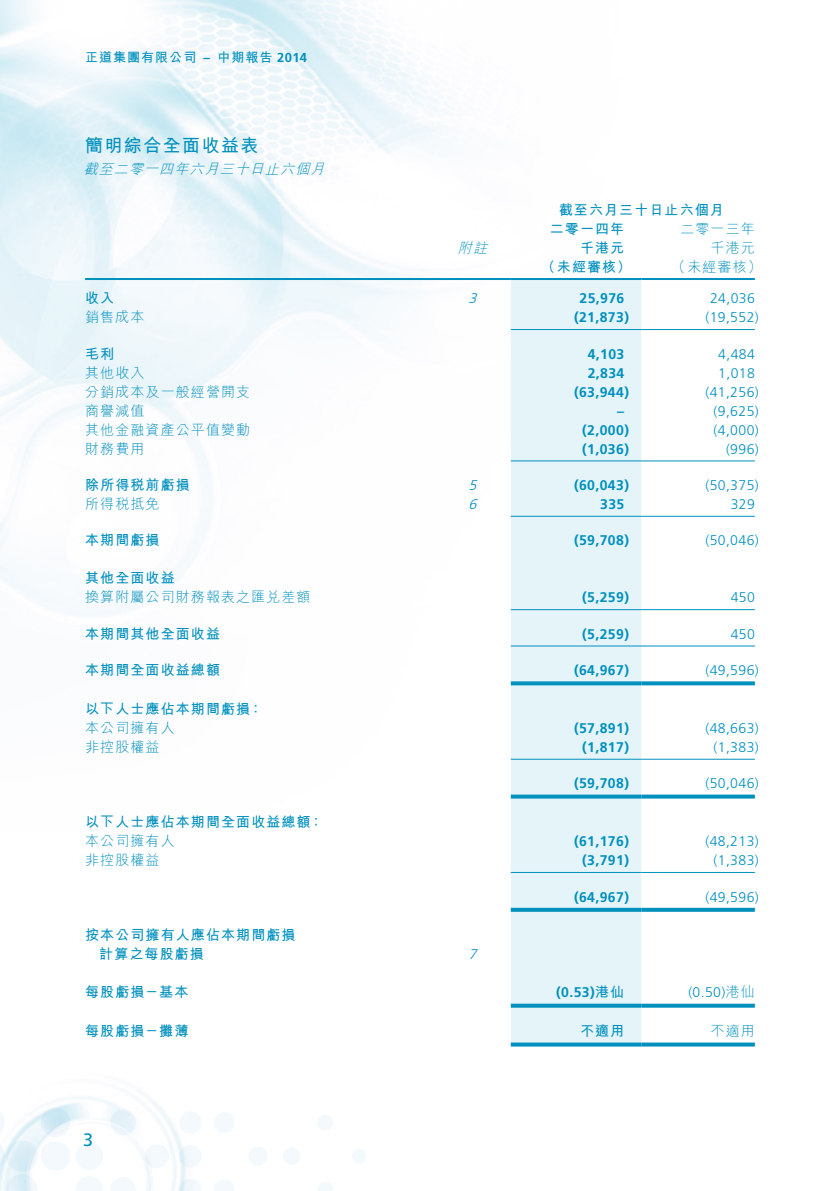
<style>
.page{position:relative;width:840px;height:1191px;background:#fff}
.page>*{position:absolute;margin:0;border:0;box-sizing:border-box;transform-origin:0 0}
.Heading_1{font:700 18px "M Hei HK";letter-spacing:.08em;color:#0090be}
.t1{font:18px "Frutiger LT Std";color:#0090be}
.Body_Text{font:700 14px "Frutiger LT Std";letter-spacing:.03em;color:#0090be}
.Body_Text-2{font:300 14px "Frutiger LT Std";letter-spacing:.03em;color:#0090be}
.Body_Text-3{font:700 14px "M Hei HK";letter-spacing:.08em;color:#0090be}
.Body_Text-4{font:300 14px "M Hei HK";letter-spacing:.08em;color:#0090be}
.Body_Text-5{font:italic 300 14px "M Hei HK";color:#0090be}
.Body_Text-6{font:italic 300 14px "Frutiger LT Std";color:#0090be}
.t2{font:700 13px "M Hei HK";letter-spacing:.08em;color:#0090be}
.t3{font:700 13px "Frutiger LT Std";color:#0090be}
.s1{font-family:"Frutiger LT Std"}
.s2{font-family:"M Hei HK"}
</style>
<div class="page">
<img style="left:0;top:0;width:755px;height:912px">
<img style="left:37px;top:1091px;width:164px;height:100px">
<div style="left:352px;top:1149px;width:14px;height:14px;background:#f3f9fc;border-radius:50%"></div>
<svg style="left:318px;top:1182px;width:15px;height:9px"></svg>
<div style="left:317px;top:1114px;width:16px;height:16px;background:#f3f9fc;border-radius:50%"></div>
<div style="left:283px;top:1147px;width:17px;height:17px;background:#f3f9fc;border-radius:50%"></div>
<div style="left:248px;top:1146px;width:19px;height:19px;background:#f3f9fc;border-radius:50%"></div>
<svg style="left:214px;top:1180px;width:20px;height:11px"></svg>
<div style="left:214px;top:1112px;width:20px;height:20px;background:#f3f9fc;border-radius:50%"></div>
<svg style="left:179px;top:1178px;width:22px;height:13px"></svg>
<div style="left:179px;top:1145px;width:22px;height:22px;background:linear-gradient(to right,#e3f0f7,#f8fbfd);border-radius:50%"></div>
<div style="left:179px;top:1111px;width:22px;height:22px;background:#f3f9fc;border-radius:50%"></div>
<div style="left:145px;top:1144px;width:24px;height:24px;background:#f3f9fc;border-radius:50%"></div>
<svg style="left:110px;top:1177px;width:26px;height:14px"></svg>
<div style="left:110px;top:1109px;width:26px;height:26px;background:#e6f2f8;border-radius:50%"></div>
<svg style="left:76px;top:1176px;width:27px;height:15px"></svg>
<div style="left:76px;top:1142px;width:27px;height:27px;background:#f3f9fc;border-radius:50%"></div>
<div style="left:41px;top:1141px;width:29px;height:29px;background:#f3f9fc;border-radius:50%"></div>
<svg style="left:41px;top:1107px;width:29px;height:30px"></svg>
<svg style="left:0;top:1112px;width:37px;height:79px"></svg>
<div style="left:510px;top:280px;width:131px;height:762px;background:#e5f4f9"></div>
<hr style="left:85px;top:278px;width:352px;height:2px;background:#0090be">
<hr style="left:437px;top:278px;width:73px;height:2px;background:#0090be">
<hr style="left:510px;top:278px;width:131px;height:2px;background:#0090be">
<hr style="left:641px;top:278px;width:113px;height:2px;background:#0090be">
<hr style="left:510px;top:329px;width:131px;height:1px;background:#0090be">
<hr style="left:641px;top:329px;width:113px;height:1px;background:#0090be">
<hr style="left:510px;top:460px;width:131px;height:1px;background:#0090be">
<hr style="left:641px;top:460px;width:113px;height:1px;background:#0090be">
<hr style="left:510px;top:516px;width:131px;height:1px;background:#0090be">
<hr style="left:641px;top:516px;width:113px;height:1px;background:#0090be">
<hr style="left:510px;top:609px;width:131px;height:1px;background:#0090be">
<hr style="left:641px;top:609px;width:113px;height:1px;background:#0090be">
<hr style="left:510px;top:645px;width:131px;height:1px;background:#0090be">
<hr style="left:641px;top:645px;width:113px;height:1px;background:#0090be">
<svg style="left:510px;top:681px;width:131px;height:4px"></svg>
<svg style="left:641px;top:681px;width:113px;height:4px"></svg>
<hr style="left:510px;top:758px;width:131px;height:1px;background:#0090be">
<hr style="left:641px;top:758px;width:113px;height:1px;background:#0090be">
<svg style="left:510px;top:794px;width:131px;height:4px"></svg>
<svg style="left:641px;top:794px;width:113px;height:4px"></svg>
<hr style="left:510px;top:872px;width:131px;height:1px;background:#0090be">
<hr style="left:641px;top:872px;width:113px;height:1px;background:#0090be">
<svg style="left:510px;top:907px;width:131px;height:4px"></svg>
<svg style="left:641px;top:907px;width:113px;height:4px"></svg>
<svg style="left:510px;top:1003px;width:131px;height:4px"></svg>
<svg style="left:641px;top:1003px;width:113px;height:4px"></svg>
<svg style="left:510px;top:1042px;width:131px;height:4px"></svg>
<svg style="left:641px;top:1042px;width:113px;height:4px"></svg>
<p class="t2" style="left:85px;top:48px;width:113px">正道集團有限公司</p>
<p class="t3" style="left:203px;top:50px;width:8px">–</p>
<p class="t2" style="left:217px;top:48px;width:91px">中期報告 <span class="s1">2014</span></p>
<p class="Heading_1" style="left:85px;top:132px;width:175px">簡明綜合全面收益表</p>
<p class="Body_Text-5" style="left:84px;top:162px;width:246px">截至二零一四年六月三十日止六個月</p>
<p class="Body_Text-3" style="left:558px;top:200px;width:166px">截至六月三十日止六個月</p>
<p class="Body_Text-4" style="left:680px;top:222px;width:76px">二零一三年</p>
<p class="Body_Text-3" style="left:549px;top:219px;width:76px">二零一四年</p>
<p class="Body_Text-5" style="left:457px;top:241px;width:34px">附註</p>
<p class="Body_Text-3" style="left:579px;top:238px;width:46px">千港元</p>
<p class="Body_Text-4" style="left:710px;top:241px;width:46px">千港元</p>
<p class="Body_Text-3" style="left:540px;top:257px;width:92px">（未經審核）</p>
<p class="Body_Text-4" style="left:671px;top:260px;width:92px">（未經審核(</p>
<p class="Body_Text-3" style="left:85px;top:288px;width:31px">收入</p>
<p class="Body_Text-6" style="left:468px;top:290px;width:14px">3</p>
<p class="Body_Text" style="left:579px;top:290px;width:46px">25,976</p>
<p class="Body_Text-2" style="left:709px;top:290px;width:46px">24,036</p>
<p class="Body_Text-4" style="left:85px;top:310px;width:61px">銷售成本</p>
<p class="Body_Text" style="left:573px;top:309px;width:56px">)21,873(</p>
<p class="Body_Text-2" style="left:705px;top:309px;width:55px">)19,552(</p>
<p class="Body_Text-3" style="left:85px;top:343px;width:31px">毛利</p>
<p class="Body_Text" style="left:587px;top:345px;width:38px">4,103</p>
<p class="Body_Text-2" style="left:717px;top:346px;width:38px">4,484</p>
<p class="Body_Text-4" style="left:85px;top:365px;width:61px">其他收入</p>
<p class="Body_Text" style="left:587px;top:364px;width:38px">2,834</p>
<p class="Body_Text-2" style="left:717px;top:365px;width:38px">1,018</p>
<p class="Body_Text-4" style="left:85px;top:384px;width:166px">分銷成本及一般經營開支</p>
<p class="Body_Text" style="left:573px;top:383px;width:56px">)63,944(</p>
<p class="Body_Text-2" style="left:705px;top:384px;width:55px">)41,256(</p>
<p class="Body_Text-4" style="left:85px;top:403px;width:61px">商譽減值</p>
<p class="Body_Text" style="left:617px;top:402px;width:8px">–</p>
<p class="Body_Text-2" style="left:713px;top:403px;width:47px">)9,625(</p>
<p class="Body_Text-4" style="left:85px;top:422px;width:166px">其他金融資產公平值變動</p>
<p class="Body_Text" style="left:582px;top:421px;width:48px">)2,000(</p>
<p class="Body_Text-2" style="left:713px;top:422px;width:47px">)4,000(</p>
<p class="Body_Text-4" style="left:85px;top:441px;width:61px">財務費用</p>
<p class="Body_Text" style="left:582px;top:440px;width:48px">)1,036(</p>
<p class="Body_Text-2" style="left:725px;top:441px;width:34px">)996(</p>
<p class="Body_Text-3" style="left:85px;top:474px;width:106px">除所得稅前虧損</p>
<p class="Body_Text-6" style="left:468px;top:477px;width:14px">5</p>
<p class="Body_Text" style="left:573px;top:477px;width:56px">)60,043(</p>
<p class="Body_Text-2" style="left:705px;top:477px;width:55px">)50,375(</p>
<p class="Body_Text-4" style="left:85px;top:497px;width:76px">所得稅抵免</p>
<p class="Body_Text-6" style="left:468px;top:496px;width:14px">6</p>
<p class="Body_Text" style="left:599px;top:496px;width:26px">335</p>
<p class="Body_Text-2" style="left:730px;top:496px;width:26px">329</p>
<p class="Body_Text-3" style="left:85px;top:530px;width:76px">本期間虧損</p>
<p class="Body_Text-3" style="left:85px;top:568px;width:91px">其他全面收益</p>
<p class="Body_Text" style="left:573px;top:532px;width:56px">)59,708(</p>
<p class="Body_Text-2" style="left:705px;top:532px;width:55px">)50,046(</p>
<p class="Body_Text-4" style="left:85px;top:590px;width:227px">換算附屬公司財務報表之匯兌差額</p>
<p class="Body_Text" style="left:582px;top:589px;width:48px">)5,259(</p>
<p class="Body_Text-2" style="left:730px;top:589px;width:26px">450</p>
<p class="Body_Text-3" style="left:85px;top:623px;width:136px">本期間其他全面收益</p>
<p class="Body_Text" style="left:582px;top:625px;width:48px">)5,259(</p>
<p class="Body_Text-2" style="left:730px;top:626px;width:26px">450</p>
<p class="Body_Text-3" style="left:85px;top:660px;width:136px">本期間全面收益總額</p>
<p class="Body_Text-3" style="left:85px;top:698px;width:179px">以下人士應佔本期間虧損：</p>
<p class="Body_Text" style="left:573px;top:662px;width:56px">)64,967(</p>
<p class="Body_Text-2" style="left:705px;top:662px;width:55px">)49,596(</p>
<p class="Body_Text-4" style="left:85px;top:720px;width:91px">本公司擁有人</p>
<p class="Body_Text" style="left:573px;top:720px;width:56px">)57,891(</p>
<p class="Body_Text-2" style="left:705px;top:720px;width:55px">)48,663(</p>
<p class="Body_Text-4" style="left:85px;top:739px;width:76px">非控股權益</p>
<p class="Body_Text" style="left:582px;top:739px;width:48px">)1,817(</p>
<p class="Body_Text-2" style="left:713px;top:739px;width:47px">)1,383(</p>
<p class="Body_Text" style="left:573px;top:775px;width:56px">)59,708(</p>
<p class="Body_Text-2" style="left:705px;top:775px;width:55px">)50,046(</p>
<p class="Body_Text-3" style="left:85px;top:812px;width:239px">以下人士應佔本期間全面收益總額：</p>
<p class="Body_Text-4" style="left:85px;top:834px;width:91px">本公司擁有人</p>
<p class="Body_Text" style="left:573px;top:833px;width:56px">)61,176(</p>
<p class="Body_Text-2" style="left:705px;top:833px;width:55px">)48,213(</p>
<p class="Body_Text-4" style="left:85px;top:853px;width:76px">非控股權益</p>
<p class="Body_Text" style="left:582px;top:852px;width:48px">)3,791(</p>
<p class="Body_Text-2" style="left:713px;top:852px;width:47px">)1,383(</p>
<p class="Body_Text" style="left:573px;top:888px;width:56px">)64,967(</p>
<p class="Body_Text-2" style="left:705px;top:888px;width:55px">)49,596(</p>
<p class="Body_Text-3" style="left:85px;top:925px;width:212px">按本公司擁有人應佔本期間虧損</p>
<p class="Body_Text-3" style="left:99px;top:944px;width:106px">計算之每股虧損</p>
<p class="Body_Text-6" style="left:468px;top:946px;width:14px">7</p>
<p class="Body_Text-3" style="left:85px;top:982px;width:105px">每股虧損－基本</p>
<p class="Body_Text" style="left:556px;top:984px;width:70px">(0.53)<span class="s2">港仙</span></p>
<p class="Body_Text-2" style="left:688px;top:984px;width:68px">(0.50)<span class="s2">港仙</span></p>
<p class="Body_Text-3" style="left:85px;top:1021px;width:105px">每股虧損－攤薄</p>
<p class="Body_Text-3" style="left:579px;top:1021px;width:46px">不適用</p>
<p class="Body_Text-4" style="left:710px;top:1024px;width:46px">不適用</p>
<p class="t1" style="left:83px;top:1129px;width:12px">3</p>
</div>
